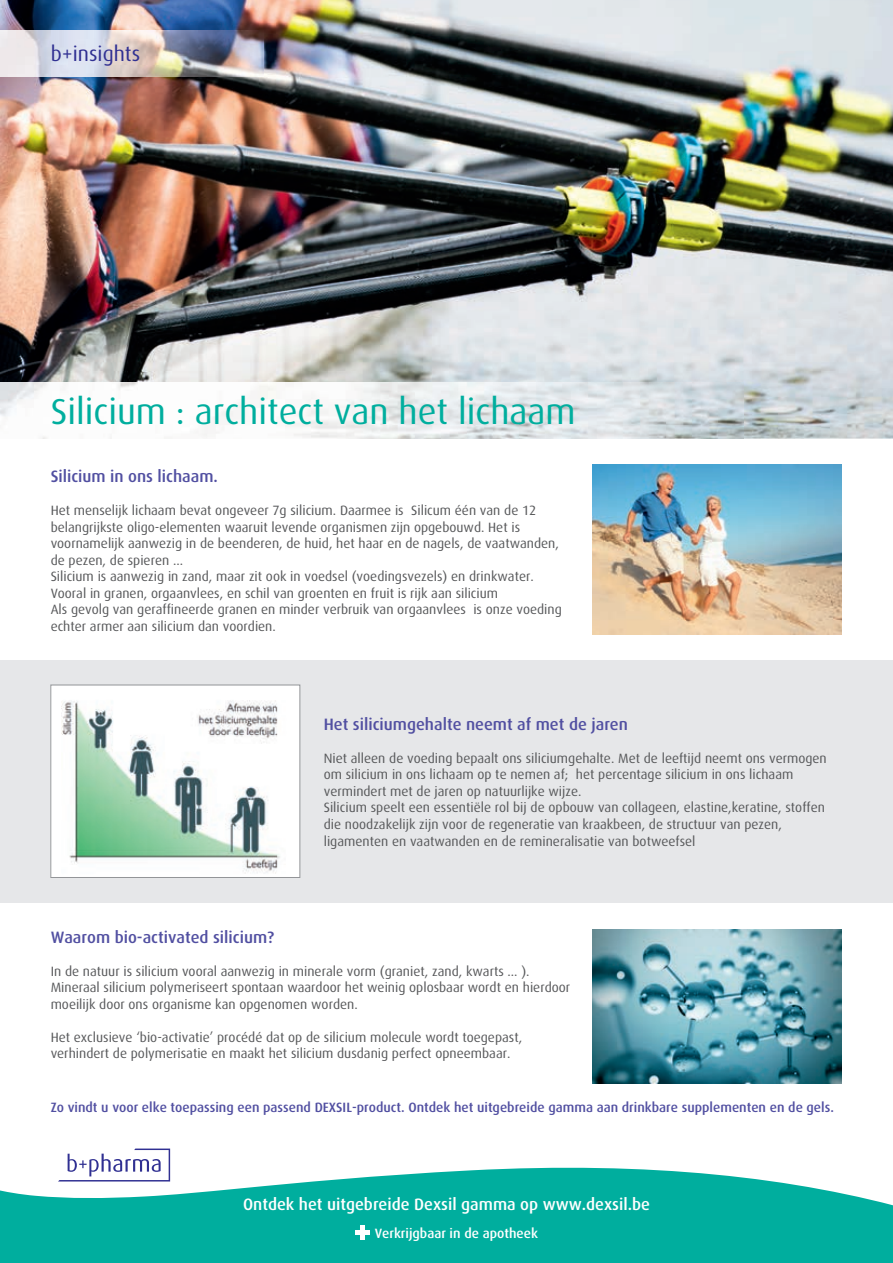
<style>
.page{position:relative;width:893px;height:1263px;background:#fff}
.page>*{position:absolute;margin:0;border:0;box-sizing:border-box;transform-origin:0 0}
.t1{font:36px "Dax";color:#00ae9e}
.t2{font:21px "Dax";color:#303092}
.t3{font:500 16.5px "Dax";color:#514fa1}
.t4{font:500 16.5px "Dax";color:#fff}
.t5{font:13.5px/16.5px "Dax";color:#57585a}
.t6{font:500 13.5px "Dax";color:#514fa1}
.t7{font:500 13.5px "Dax";color:#fff}
</style>
<div class="page">
<div style="left:0;top:660px;width:892px;height:242px;background:#e6e7e9"></div>
<img style="left:0;top:0;width:892px;height:438px">
<img style="left:0;top:31px;width:263px;height:46px">
<svg style="left:0;top:1167px;width:892px;height:95px;background:#23b9ab"></svg>
<img style="left:592px;top:464px;width:249px;height:170px">
<img style="left:592px;top:929px;width:249px;height:154px">
<div style="left:51px;top:684px;width:249px;height:193px;background:#fff"></div>
<img style="left:62px;top:700px;width:218px;height:174px">
<div style="left:50px;top:684px;width:250px;height:193px;border:1px solid #939598"></div>
<svg style="left:53px;top:1148px;width:122px;height:38px"></svg>
<hr style="left:360px;top:1224px;width:4px;height:14px;background:#fff">
<svg style="left:355px;top:1229px;width:14px;height:4px"></svg>
<img style="left:0;top:382px;width:742px;height:56px">
<h2 class="t2" style="left:51px;top:42px;width:91px">b+insights</h2>
<h1 class="t1" style="left:51px;top:392px;width:526px">Silicium : architect van het lichaam</h1>
<p class="t3" style="left:51px;top:467px;width:169px">Silicium in ons lichaam.</p>
<p class="t5" style="left:51px;top:502px;width:512px">Het menselijk lichaam bevat ongeveer 7g silicium. Daarmee is Silicum één van de 12 belangrijkste oligo-elementen waaruit levende organismen zijn opgebouwd. Het is voornamelijk aanwezig in de beenderen, de huid, het haar en de nagels, de vaatwanden, de pezen, de spieren ...<br>Silicium is aanwezig in zand, maar zit ook in voedsel (voedingsvezels) en drinkwater.<br>Vooral in granen, orgaanvlees, en schil van groenten en fruit is rijk aan silicium<br>Als gevolg van geraffineerde granen en minder verbruik van orgaanvlees is onze voeding echter armer aan silicium dan voordien.</p>
<p class="t3" style="left:323px;top:714px;width:305px">Het siliciumgehalte neemt af met de jaren</p>
<p class="t5" style="left:323px;top:750px;width:504px">Niet alleen de voeding bepaalt ons siliciumgehalte. Met de leeftijd neemt ons vermogen om silicium in ons lichaam op te nemen af; het percentage silicium in ons lichaam vermindert met de jaren op natuurlijke wijze.<br>Silicium speelt een essentiële rol bij de opbouw van collageen, elastine,keratine, stoffen die noodzakelijk zijn voor de regeneratie van kraakbeen, de structuur van pezen, ligamenten en vaatwanden en de remineralisatie van botweefsel</p>
<p class="t3" style="left:51px;top:927px;width:225px">Waarom bio-activated silicium?</p>
<p class="t5" style="left:51px;top:962px;width:521px">In de natuur is silicium vooral aanwezig in minerale vorm (graniet, zand, kwarts ... ).<br>Mineraal silicium polymeriseert spontaan waardoor het weinig oplosbaar wordt en hierdoor moeilijk door ons organisme kan opgenomen worden.</p>
<p class="t5" style="left:51px;top:1028px;width:473px">Het exclusieve ‘bio-activatie’ procédé dat op de silicium molecule wordt toegepast, verhindert de polymerisatie en maakt het silicium dusdanig perfect opneembaar.</p>
<p class="t6" style="left:51px;top:1099px;width:784px">Zo vindt u voor elke toepassing een passend DEXSIL-product. Ontdek het uitgebreide gamma aan drinkbare supplementen en de gels.</p>
<p class="t4" style="left:243px;top:1195px;width:408px">Ontdek het uitgebreide Dexsil gamma op www.dexsil.be</p>
<p class="t7" style="left:374px;top:1224px;width:165px">Verkrijgbaar in de apotheek</p>
</div>
